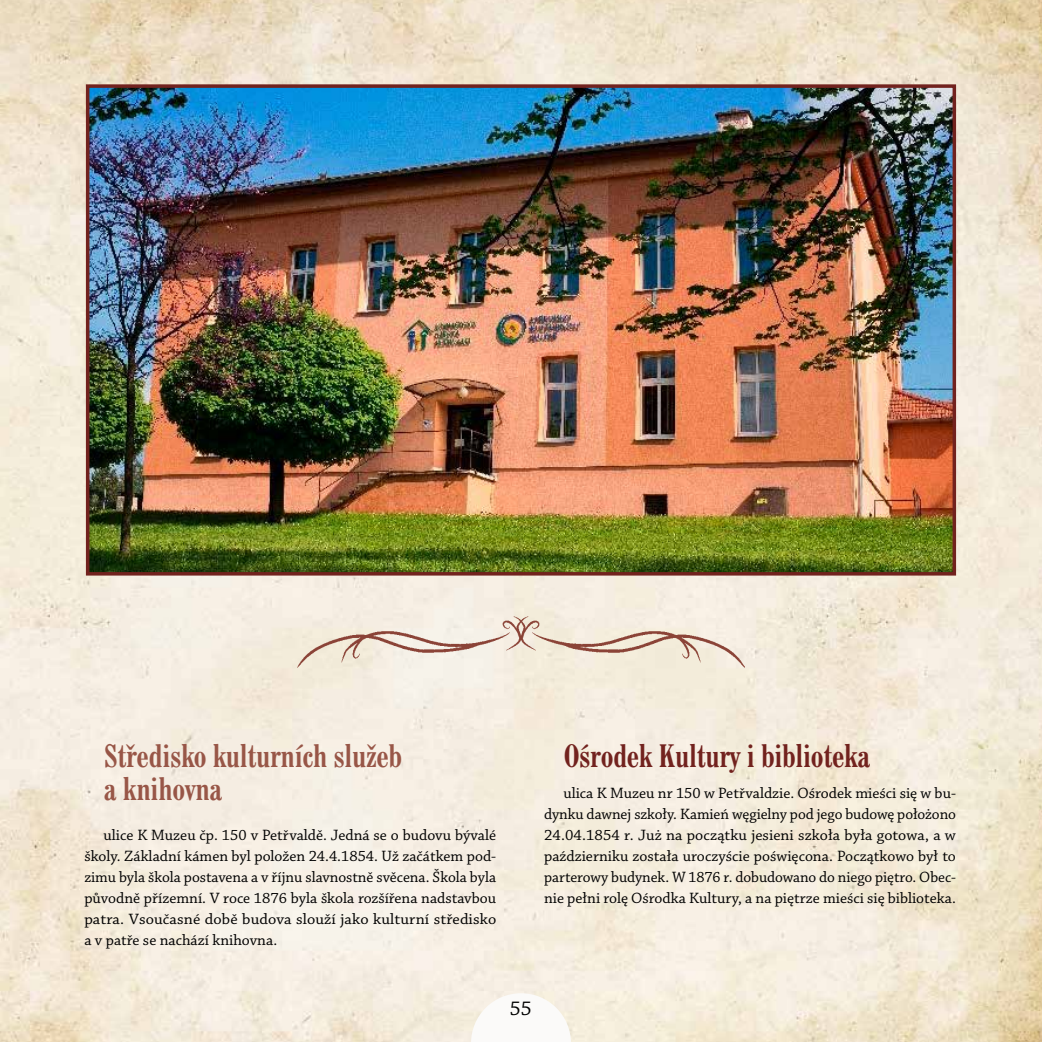
<style>
.page{position:relative;width:1042px;height:1042px;background:#fff}
.page>*{position:absolute;margin:0;border:0;box-sizing:border-box;transform-origin:0 0}
.t1{font:31.5px/33.2px "Cent Schbook Bd Cn EU";letter-spacing:.01em;color:#985647}
.t2{font:31.5px "Cent Schbook Bd Cn EU";letter-spacing:.01em;color:#72221e}
.t3{font:21px "Chaparral Pro";color:#000}
.t4{font:15.75px/21px "Chaparral Pro";color:#000;text-align:justify}
</style>
<div class="page">
<img style="left:0;top:0;width:1042px;height:1042px">
<svg style="left:471px;top:993px;width:100px;height:49px"></svg>
<img style="left:91px;top:89px;width:860px;height:481px">
<div style="left:86px;top:84px;width:870px;height:491px;border:4px solid #72221e"></div>
<img style="left:298px;top:616px;width:446px;height:58px">
<h1 class="t1" style="left:104px;top:739px;width:299px">Středisko kulturních služeb a knihovna</h1>
<p class="t4" style="left:84px;top:825px;width:413px;text-indent:19px">ulice K Muzeu čp. 150 v Petřvaldě. Jedná se o budovu bývalé školy. Základní kámen byl položen 24.4.1854. Už začátkem pod&shy;zimu byla škola postavena a v říjnu slavnostně svěcena. Škola byla původně přízemní. V roce 1876 byla škola rozšířena nadstavbou patra. Vsoučasné době budova slouží jako kulturní středisko a v patře se nachází knihovna.</p>
<h1 class="t2" style="left:564px;top:735px;width:308px">Ośrodek Kultury i biblioteka</h1>
<p class="t4" style="left:544px;top:783px;width:413px;text-indent:19px">ulica K Muzeu nr 150 w Petřvaldzie. Ośrodek mieści się w bu&shy;dynku dawnej szkoły. Kamień węgielny pod jego budowę położono 24.04.1854 r. Już na początku jesieni szkoła była gotowa, a w październiku została uroczyście poświęcona. Początkowo był to parterowy budynek. W 1876 r. dobudowano do niego piętro. Obec&shy;nie pełni rolę Ośrodka Kultury, a na piętrze mieści się biblioteka.</p>
<h2 class="t3" style="left:510px;top:997px;width:24px">55</h2>
</div>
